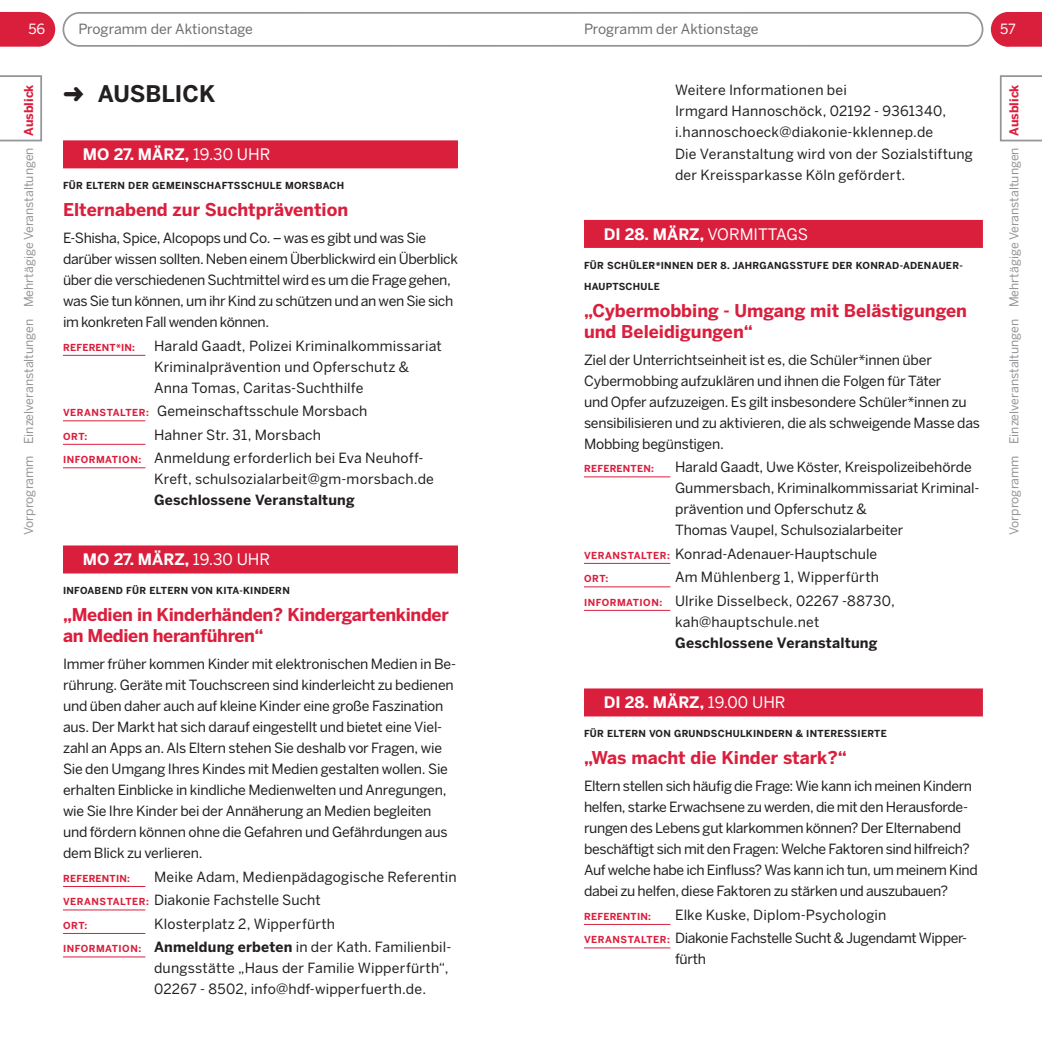
<style>
.page{position:relative;width:1042px;height:1042px;background:#fff}
.page>*{position:absolute;margin:0;border:0;box-sizing:border-box;transform-origin:0 0}
.t1{font:700 22.75px "Benton Sans";color:#231f20}
.t2{font:700 17.5px/21px "Benton Sans";color:#da1f3d}
.t3{font:700 17.5px/21px "Benton Sans";letter-spacing:-.02em;color:#da1f3d}
.t4{font:700 15.75px "Benton Sans";color:#fff}
.t5{font:700 14.17px "Benton Sans";letter-spacing:.015em;color:#231f20}
.t6{font:14px/21px "Benton Sans";letter-spacing:-.015em;color:#231f20}
.t7{font:14px/21px "Benton Sans";letter-spacing:.015em;color:#231f20}
.t8{font:14px/21px "Benton Sans";letter-spacing:.01em;color:#231f20}
.t9{font:14px "Benton Sans";letter-spacing:.005em;color:#231f20}
.t10{font:14px "Benton Sans";color:#6c6d70}
.t11{font:700 14px "Benton Sans";letter-spacing:.015em;color:#231f20}
.t12{font:14px "Benton Sans";color:#fff}
.t13{font:12.25px "Benton Sans";color:#939598}
.t14{font:700 9.62px/21px "Benton Sans";letter-spacing:.03em;color:#231f20}
.t15{font:700 9.62px "Benton Sans";letter-spacing:.05em;color:#da1f3d}
.s1{font-weight:700;color:#da1f3d}
.s2{font-weight:400}
.s3{font-weight:700;font-size:9.62px;color:#da1f3d}
.s4{font-weight:700}
</style>
<div class="page">
<svg style="left:0;top:12px;width:55px;height:35px;background:#dc2f4a"></svg>
<svg style="left:62px;top:13px;width:922px;height:34px"></svg>
<svg style="left:991px;top:12px;width:51px;height:35px;background:#dc304c"></svg>
<svg style="left:1000px;top:75px;width:42px;height:66px"></svg>
<svg style="left:0;top:75px;width:42px;height:66px"></svg>
<div style="left:63px;top:140px;width:395px;height:28px;background:#da1f3d"></div>
<hr style="left:63px;top:355px;width:82px;height:1px;background:#da1f3d">
<hr style="left:63px;top:420px;width:82px;height:1px;background:#da1f3d">
<hr style="left:63px;top:444px;width:82px;height:1px;background:#da1f3d">
<hr style="left:63px;top:467px;width:82px;height:1px;background:#da1f3d">
<div style="left:63px;top:545px;width:395px;height:28px;background:#da1f3d"></div>
<hr style="left:63px;top:886px;width:82px;height:1px;background:#da1f3d">
<hr style="left:63px;top:909px;width:82px;height:1px;background:#da1f3d">
<hr style="left:63px;top:933px;width:82px;height:1px;background:#da1f3d">
<hr style="left:63px;top:956px;width:82px;height:1px;background:#da1f3d">
<div style="left:584px;top:220px;width:399px;height:28px;background:#da1f3d"></div>
<hr style="left:584px;top:476px;width:86px;height:1px;background:#da1f3d">
<hr style="left:584px;top:563px;width:86px;height:1px;background:#da1f3d">
<hr style="left:584px;top:586px;width:86px;height:1px;background:#da1f3d">
<hr style="left:584px;top:610px;width:86px;height:1px;background:#da1f3d">
<div style="left:584px;top:688px;width:399px;height:28px;background:#da1f3d"></div>
<hr style="left:584px;top:924px;width:86px;height:1px;background:#da1f3d">
<hr style="left:584px;top:947px;width:86px;height:1px;background:#da1f3d">
<p class="t12" style="left:28px;top:21px;width:18px">56</p>
<p class="t12" style="left:1000px;top:21px;width:17px">57</p>
<p class="t10" style="left:78px;top:21px;width:176px">Programm der Aktionstage</p>
<p class="t10" style="left:584px;top:21px;width:176px">Programm der Aktionstage</p>
<p class="t13" style="left:22px;top:535px;width:452px;rotate:-90deg">Vorprogramm Einzelveranstaltungen Mehrtägige Veranstaltungen <span class="s1">AUSBLICK</span></p>
<h1 class="t1" style="left:63px;top:81px;width:126px">➜ AUSBLICK</h1>
<p class="t4" style="left:83px;top:145px;width:189px">MO 27. MÄRZ, <span class="s2">19.30 UHR</span></p>
<p class="t14" style="left:63px;top:175px;width:281px">FÜR ELTERN DER GEMEINSCHAFTSSCHULE MORSBACH</p>
<p class="t2" style="left:63px;top:199px;width:287px">ELTERNABEND ZUR SUCHTPRÄVENTION</p>
<p class="t6" style="left:63px;top:227px;width:396px">E-Shisha, Spice, Alcopops und Co. – was es gibt und was Sie darüber wissen sollten. Neben einem Überblickwird ein Überblick über die verschiedenen Suchtmittel wird es um die Frage gehen, was Sie tun können, um ihr Kind zu schützen und an wen Sie sich im konkreten Fall wenden können.</p>
<p class="t15" style="left:63px;top:341px;width:74px">REFERENT*IN :</p>
<p class="t8" style="left:154px;top:335px;width:289px">Harald Gaadt, Polizei Kriminalkommissariat<br>Kriminalprävention und Opferschutz &amp;<br>Anna Tomas, Caritas-Suchthilfe</p>
<p class="t15" style="left:63px;top:407px;width:37px">VERANST</p>
<p class="t15" style="left:113px;top:407px;width:21px">ALTER</p>
<p class="t9" style="left:146px;top:403px;width:223px"><span class="s3">:</span> Gemeinschaftsschule Morsbach</p>
<p class="t15" style="left:63px;top:430px;width:8px">ORT</p>
<p class="t15" style="left:84px;top:430px;width:4px">:</p>
<p class="t7" style="left:154px;top:424px;width:169px">Hahner Str. 31, Morsbach</p>
<p class="t15" style="left:63px;top:454px;width:8px">INFOR</p>
<p class="t15" style="left:96px;top:454px;width:24px">MATION</p>
<p class="t7" style="left:154px;top:447px;width:281px;text-indent:-16px"><span class="s3">:</span> Anmeldung erforderlich bei Eva Neuhoff-<br>Kreft, schulsozialarbeit@gm-morsbach.de</p>
<p class="t11" style="left:154px;top:492px;width:202px">GESCHLOSSENE VERANSTALTUNG</p>
<p class="t4" style="left:83px;top:550px;width:189px">MO 27. MÄRZ, <span class="s2">19.30 UHR</span></p>
<p class="t14" style="left:63px;top:580px;width:228px">I NFOABEND FÜR ELTERN VON KITA-KINDERN</p>
<p class="t3" style="left:63px;top:604px;width:387px">„MEDIEN IN KINDERHÄNDEN? KINDERGARTENKINDER<br>AN MEDIEN HERANFÜHREN“</p>
<p class="t6" style="left:63px;top:653px;width:394px">Immer früher kommen Kinder mit elektronischen Medien in Be&shy;rührung. Geräte mit Touchscreen sind kinderleicht zu bedienen und üben daher auch auf kleine Kinder eine große Faszination aus. Der Markt hat sich darauf eingestellt und bietet eine Viel&shy;zahl an Apps an. Als Eltern stehen Sie deshalb vor Fragen, wie Sie den Umgang Ihres Kindes mit Medien gestalten wollen. Sie erhalten Einblicke in kindliche Medienwelten und Anregungen, wie Sie Ihre Kinder bei der Annäherung an Medien begleiten und fördern können ohne die Gefahren und Gefährdungen aus dem Blick zu verlieren.</p>
<p class="t15" style="left:63px;top:872px;width:68px">REFERENTIN:</p>
<p class="t8" style="left:154px;top:866px;width:304px">Meike Adam, Medienpädagogische Referentin</p>
<p class="t15" style="left:63px;top:896px;width:37px">VERANST</p>
<p class="t15" style="left:113px;top:896px;width:21px">ALTER</p>
<p class="t6" style="left:146px;top:889px;width:176px"><span class="s3">:</span> Diakonie Fachstelle Sucht</p>
<p class="t15" style="left:63px;top:919px;width:8px">ORT</p>
<p class="t15" style="left:84px;top:919px;width:4px">:</p>
<p class="t7" style="left:154px;top:913px;width:183px">Klosterplatz 2, Wipperfürth</p>
<p class="t15" style="left:63px;top:943px;width:8px">INFOR</p>
<p class="t15" style="left:96px;top:943px;width:24px">MATION</p>
<p class="t7" style="left:154px;top:936px;width:299px;text-indent:-16px"><span class="s3">:</span> <span class="s4">ANMELDUNG ERBETEN</span> in der Kath. Familienbil&shy;dungsstätte „Haus der Familie Wipperfürth“,<br>02267 - 8502, info@hdf-wipperfuerth.de.</p>
<p class="t7" style="left:675px;top:80px;width:299px">Weitere Informationen bei<br>Irmgard Hannoschöck, 02192 - 9361340, i.hannoschoeck@diakonie-kklennep.de<br>Die Veranstaltung wird von der Sozialstiftung der Kreissparkasse Köln gefördert.</p>
<p class="t4" style="left:604px;top:225px;width:115px">DI 28. MÄRZ, <span class="s2">vormittags</span></p>
<p class="t14" style="left:584px;top:254px;width:45px">FÜR SCHÜL</p>
<p class="t14" style="left:584px;top:254px;width:380px;text-indent:58px">ER*INNEN DER 8. JAH RGANGSSTUFE DER KONRAD-ADENAUER-<br>HAUPTSCHULE</p>
<p class="t2" style="left:584px;top:299px;width:384px">„CYBERMOBBING - UMGANG MIT BELÄSTIGUNGEN<br>UND BELEIDIGUNGEN“</p>
<p class="t6" style="left:584px;top:349px;width:397px">Ziel der Unterrichtseinheit ist es, die Schüler*innen über Cybermobbing aufzuklären und ihnen die Folgen für Täter<br>und Opfer aufzuzeigen. Es gilt insbesondere Schüler*innen zu sensibilisieren und zu aktivieren, die als schweigende Masse das Mobbing begünstigen.</p>
<p class="t15" style="left:584px;top:463px;width:71px">REFERENTEN:</p>
<p class="t6" style="left:675px;top:456px;width:306px">Harald Gaadt, Uwe Köster, Kreispolizeibehörde Gummersbach, Kriminalkommissariat Kriminal&shy;prävention und Opferschutz &amp;<br>Thomas Vaupel, Schulsozialarbeiter</p>
<p class="t15" style="left:584px;top:549px;width:37px">VERANST</p>
<p class="t15" style="left:634px;top:549px;width:21px">ALTER</p>
<p class="t9" style="left:667px;top:545px;width:212px"><span class="s3">:</span> Konrad-Adenauer-Hauptschule</p>
<p class="t15" style="left:584px;top:573px;width:8px">ORT</p>
<p class="t15" style="left:605px;top:573px;width:4px">:</p>
<p class="t7" style="left:675px;top:566px;width:205px">Am Mühlenberg 1, Wipperfürth</p>
<p class="t15" style="left:584px;top:596px;width:8px">INFOR</p>
<p class="t15" style="left:617px;top:596px;width:24px">MATION</p>
<p class="t8" style="left:675px;top:590px;width:221px;text-indent:-16px"><span class="s3">:</span> Ulrike Disselbeck, 02267 -88730, kah@hauptschule.net</p>
<p class="t5" style="left:675px;top:634px;width:204px">GESCHLOSSENE VERANSTALTUNG</p>
<p class="t4" style="left:604px;top:693px;width:183px">DI 28. MÄRZ, <span class="s2">19.00 UHR</span></p>
<p class="t14" style="left:584px;top:723px;width:304px">FÜR ELTERN VON GRUNDSCHULKINDERN &amp; I NTERESSIERTE</p>
<p class="t2" style="left:584px;top:747px;width:264px">„WAS MACHT DIE KINDER STARK?“</p>
<p class="t6" style="left:584px;top:775px;width:395px">Eltern stellen sich häufig die Frage: Wie kann ich meinen Kindern helfen, starke Erwachsene zu werden, die mit den Herausforde&shy;rungen des Lebens gut klarkommen können? Der Elternabend beschäftigt sich mit den Fragen: Welche Faktoren sind hilfreich?<br>Auf welche habe ich Einfluss? Was kann ich tun, um meinem Kind dabei zu helfen, diese Faktoren zu stärken und auszubauen?</p>
<p class="t15" style="left:584px;top:910px;width:68px">REFERENTIN:</p>
<p class="t8" style="left:675px;top:904px;width:213px">Elke Kuske, Diplom-Psychologin</p>
<p class="t15" style="left:584px;top:934px;width:37px">VERANST</p>
<p class="t15" style="left:634px;top:934px;width:21px">ALTER</p>
<p class="t6" style="left:675px;top:927px;width:294px;text-indent:-8px"><span class="s3">:</span> Diakonie Fachstelle Sucht &amp; Jugendamt Wipper&shy;fürth</p>
<p class="t13" style="left:1006px;top:535px;width:452px;rotate:-90deg">Vorprogramm Einzelveranstaltungen Mehrtägige Veranstaltungen <span class="s1">AUSBLICK</span></p>
</div>
